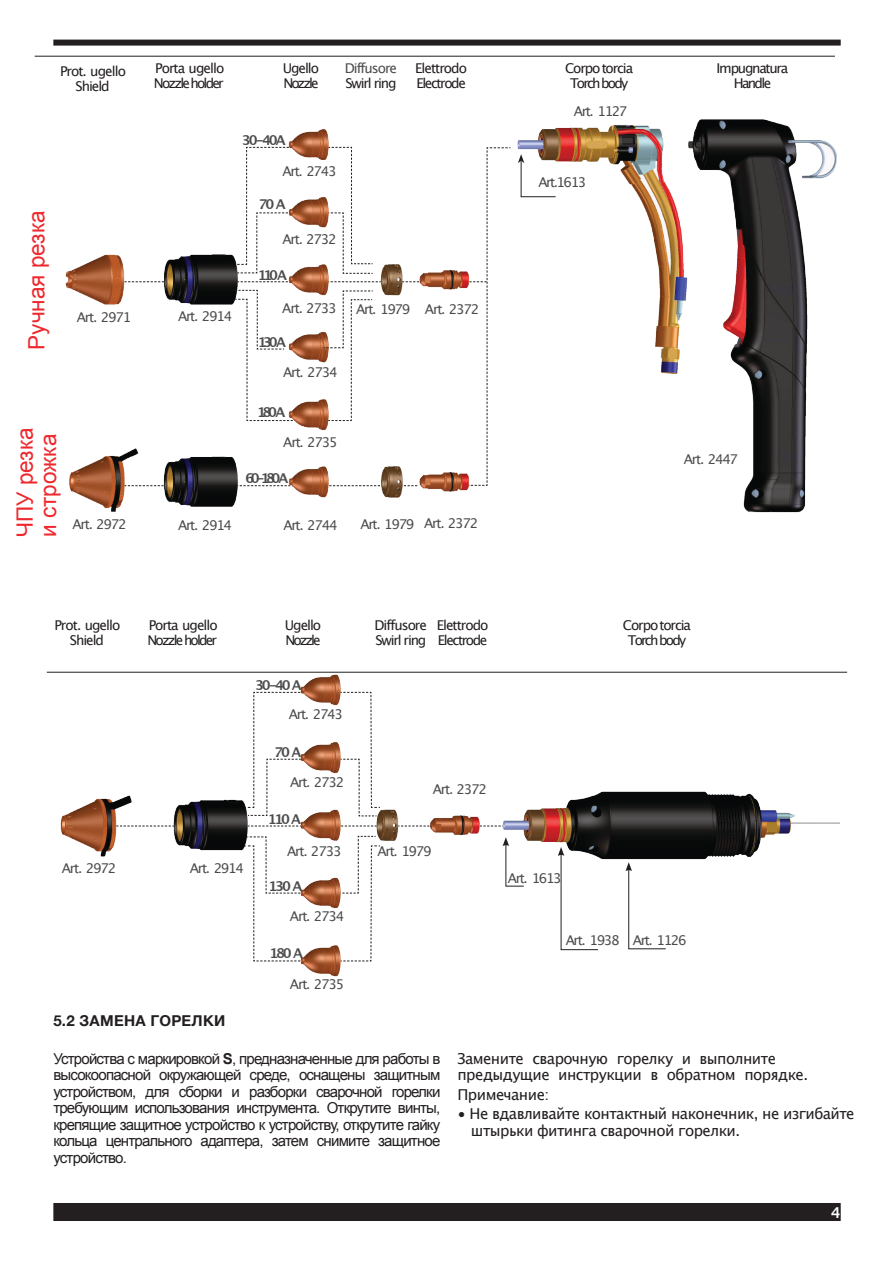
<style>
.page{position:relative;width:894px;height:1264px;background:#fff}
.page>*{position:absolute;margin:0;border:0;box-sizing:border-box;transform-origin:0 0}
.t1{font:22.5px/23.2px "Arial";color:#ee282d}
.t2{font:15px/16.5px "Arial";letter-spacing:-.055em;color:#231f20;text-align:justify}
.t3{font:15px/16.5px "Lucida Grande";letter-spacing:-.035em;color:#231f20}
.t4{font:700 15px "Helvetica Neue";letter-spacing:.02em;color:#231f20}
.t5{font:700 15px "Lucida Grande";color:#fff}
.t6{font:13.5px "Lucida Grande";letter-spacing:-.09em;color:#4b4c4d}
.t7{font:13.5px/15px "Lucida Grande";letter-spacing:-.085em;color:#231f20;text-align:center}
.t8{font:700 13.5px "Lucida Grande";letter-spacing:-.155em;color:#4b4c4d}
.t9{font:13.5px/15px "Lucida Grande";letter-spacing:-.135em;color:#231f20}
.t10{font:13.5px/15px "Lucida Grande";letter-spacing:-.11em;color:#231f20}
.s1{font-weight:700}
</style>
<div class="page">
<div style="left:53px;top:40px;width:787px;height:6px;background:#231f20"></div>
<div style="left:53px;top:1202px;width:787px;height:18px;background:#231f20"></div>
<hr style="left:35px;top:56px;width:799px;height:1px;background:#231f20">
<hr style="left:47px;top:671px;width:799px;height:1px;background:#231f20">
<img style="left:57px;top:671px;width:783px;height:306px">
<svg style="left:502px;top:837px;width:22px;height:49px"></svg>
<svg style="left:557px;top:846px;width:41px;height:103px"></svg>
<svg style="left:625px;top:862px;width:40px;height:86px"></svg>
<img style="left:65px;top:119px;width:772px;height:394px">
<svg style="left:75px;top:147px;width:436px;height:339px"></svg>
<svg style="left:517px;top:154px;width:38px;height:43px"></svg>
<p class="t10" style="left:283px;top:62px;width:38px">Ugello<br>Nozzle</p>
<p class="t6" style="left:344px;top:63px;width:54px">Diffusore</p>
<p class="t7" style="left:60px;top:65px;width:67px">Prot. ugello<br>Shield</p>
<p class="t7" style="left:415px;top:62px;width:53px;text-align:left">Elettrodo<br>Electrode</p>
<p class="t7" style="left:565px;top:62px;width:70px">Corpo torcia<br>Torch body</p>
<p class="t7" style="left:716px;top:62px;width:73px">Impugnatura<br>Handle</p>
<p class="t9" style="left:154px;top:62px;width:72px">Porta ugello<br>Nozzle holder</p>
<p class="t7" style="left:345px;top:77px;width:52px">Swirl ring</p>
<h1 class="t1" style="left:27px;top:349px;width:141px;rotate:-90deg">Ручная резка</h1>
<p class="t6" style="left:77px;top:311px;width:56px">Art. 2971</p>
<p class="t6" style="left:178px;top:311px;width:56px">Art. 2914</p>
<p class="t8" style="left:242px;top:134px;width:45px">30-40A</p>
<p class="t6" style="left:282px;top:166px;width:56px">Art. 2743</p>
<p class="t8" style="left:258px;top:199px;width:29px">70A</p>
<p class="t6" style="left:282px;top:233px;width:56px">Art. 2732</p>
<p class="t8" style="left:258px;top:269px;width:31px">110A</p>
<p class="t6" style="left:282px;top:302px;width:56px">Art. 2733</p>
<p class="t8" style="left:257px;top:336px;width:30px">130A</p>
<p class="t6" style="left:283px;top:366px;width:56px">Art. 2734</p>
<h1 class="t1" style="left:15px;top:537px;width:111px;rotate:-90deg">ЧПУ резка и строжка</h1>
<p class="t8" style="left:257px;top:407px;width:30px">180A</p>
<p class="t6" style="left:283px;top:436px;width:56px">Art. 2735</p>
<p class="t8" style="left:245px;top:472px;width:44px">60-180A</p>
<p class="t6" style="left:72px;top:518px;width:56px">Art. 2972</p>
<p class="t6" style="left:178px;top:519px;width:56px">Art. 2914</p>
<p class="t6" style="left:283px;top:519px;width:56px">Art. 2744</p>
<p class="t6" style="left:356px;top:303px;width:124px">Art. 1979 Art. 2372</p>
<p class="t6" style="left:360px;top:518px;width:120px">Art. 1979 Art. 2372</p>
<p class="t6" style="left:573px;top:106px;width:55px">Art. 1127</p>
<p class="t6" style="left:538px;top:177px;width:49px">Art.1613</p>
<p class="t6" style="left:683px;top:453px;width:56px">Art. 2447</p>
<p class="t7" style="left:54px;top:618px;width:67px">Prot. ugello<br>Shield</p>
<p class="t10" style="left:285px;top:618px;width:38px">Ugello<br>Nozzle</p>
<p class="t7" style="left:374px;top:619px;width:54px;text-align:left">Diffusore<br>Swirl ring</p>
<p class="t7" style="left:436px;top:619px;width:53px;text-align:left">Elettrodo<br>Electrode</p>
<p class="t9" style="left:147px;top:619px;width:72px">Porta ugello<br>Nozzle holder</p>
<p class="t7" style="left:622px;top:619px;width:70px">Corpo torcia<br>Torch body</p>
<p class="t8" style="left:255px;top:679px;width:48px">30-40 A</p>
<p class="t6" style="left:289px;top:708px;width:56px">Art. 2743</p>
<p class="t6" style="left:62px;top:862px;width:56px">Art. 2972</p>
<p class="t6" style="left:190px;top:862px;width:56px">Art. 2914</p>
<p class="t8" style="left:274px;top:746px;width:29px">70A</p>
<p class="t6" style="left:290px;top:776px;width:56px">Art. 2732</p>
<p class="t8" style="left:268px;top:813px;width:35px">110 A</p>
<p class="t6" style="left:287px;top:845px;width:56px">Art. 2733</p>
<p class="t8" style="left:268px;top:880px;width:35px">130 A</p>
<p class="t6" style="left:290px;top:910px;width:56px">Art. 2734</p>
<p class="t8" style="left:269px;top:947px;width:35px">180 A</p>
<p class="t6" style="left:290px;top:977px;width:56px">Art. 2735</p>
<p class="t6" style="left:432px;top:782px;width:56px">Art. 2372</p>
<p class="t6" style="left:377px;top:844px;width:56px">Art. 1979</p>
<p class="t6" style="left:507px;top:871px;width:55px">Art. 1613</p>
<p class="t6" style="left:565px;top:934px;width:122px">Art. 1938 Art. 1126</p>
<p class="t4" style="left:53px;top:1011px;width:173px">5.2 ЗАМЕНА ГОРЕЛКИ</p>
<p class="t2" style="left:53px;top:1051px;width:388px">Устройства с маркировкой <span class="s1">S</span>, предназначенные для работы в высокоопасной окружающей среде, оснащены защитным устройством, для сборки и разборки сварочной горелки требующим использования инструмента. Открутите винты, крепящие защитное устройство к устройству, открутите гайку кольца центрального адаптера, затем снимите защитное устройство.</p>
<p class="t3" style="left:457px;top:1050px;width:352px">Замените сварочную горелку и выполните предыдущие инструкции в обратном порядке.</p>
<p class="t3" style="left:457px;top:1086px;width:93px">Примечание:</p>
<p class="t3" style="left:471px;top:1106px;width:385px;text-indent:-14px">• Не вдавливайте контактный наконечник, не изгибайте штырьки фитинга сварочной горелки.</p>
<p class="t5" style="left:830px;top:1205px;width:11px">4</p>
</div>
